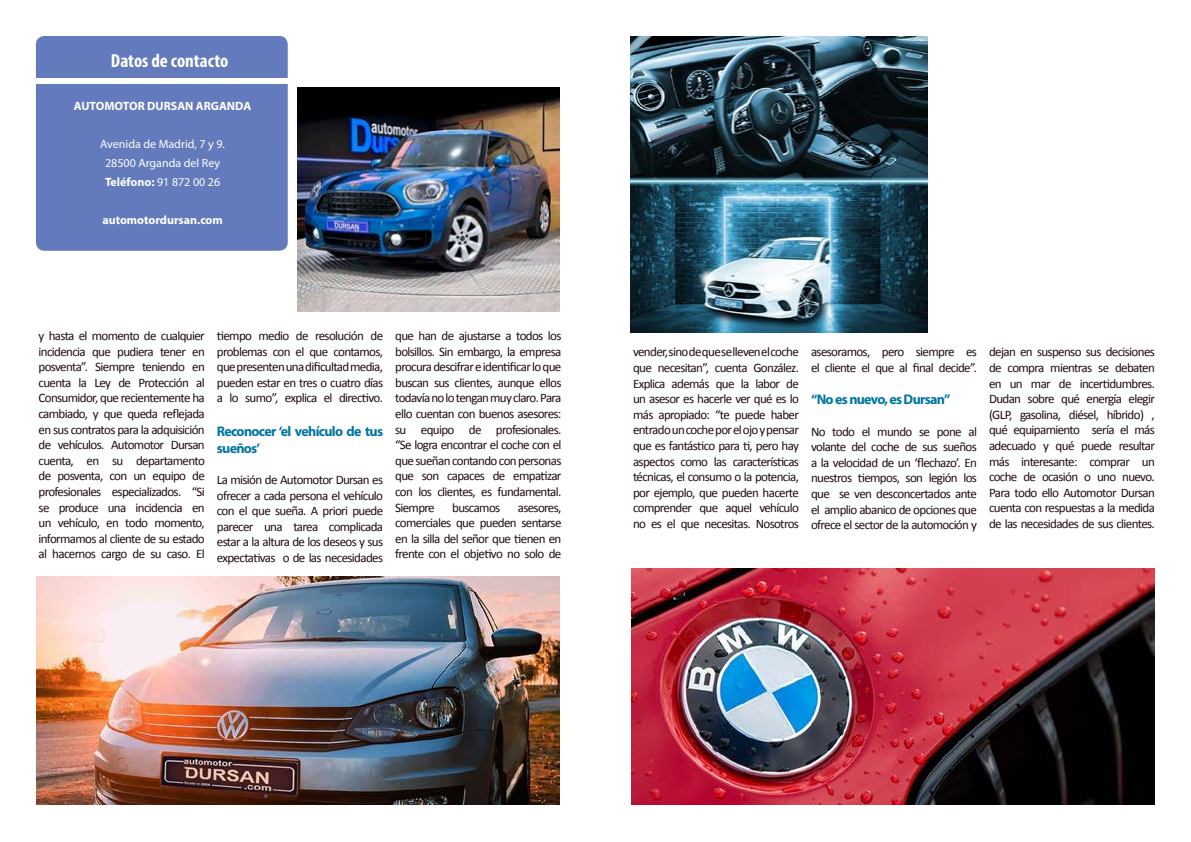
<style>
.page{position:relative;width:1191px;height:842px;background:#fff}
.page>*{position:absolute;margin:0;border:0;box-sizing:border-box;transform-origin:0 0}
.t1{font:700 condensed 19px "Myriad Pro";color:#fff}
.t2{font:700 14px/16.8px "Myriad Pro";letter-spacing:-.05em;color:#0075a1}
.t3{font:13px/15.6px "Calibri";letter-spacing:-.05em;color:#1f0d0e;text-align:justify}
.t4{font:12px/19px "Myriad Pro";color:#fff;text-align:center}
.t5{font:700 12px "Myriad Pro";color:#fff}
.s1{font-weight:700}
</style>
<div class="page">
<div style="left:36px;top:36px;width:252px;height:215px;background:#637abc;border-radius:9px"></div>
<div style="left:37px;top:78px;width:251px;height:6px;background:#fff"></div>
<img style="left:36px;top:576px;width:523px;height:228px">
<img style="left:631px;top:36px;width:296px;height:296px">
<img style="left:297px;top:87px;width:262px;height:224px">
<img style="left:631px;top:568px;width:524px;height:236px">
<h1 class="t1" style="left:111px;top:48px;width:119px">Datos de contacto</h1>
<p class="t5" style="left:74px;top:98px;width:179px">AUTOMOTOR DURSAN ARGANDA</p>
<p class="t4" style="left:100px;top:134px;width:126px">Avenida de Madrid, 7 y 9.<br>28500 Arganda del Rey<br><span class="s1">Teléfono:</span> 91 872 00 26</p>
<p class="t5" style="left:102px;top:212px;width:122px">automotordursan.com</p>
<p class="t3" style="left:39px;top:328px;width:168px">y hasta el momento de cualquier incidencia que pudiera tener en posventa”. Siempre teniendo en cuenta la Ley de Protección al Consumidor, que recientemente ha cambiado, y que queda reflejada en sus contratos para la adquisición de vehículos. Automotor Dursan cuenta, en su departamento de posventa, con un equipo de profesionales especializados. “Si se produce una incidencia en un vehículo, en todo momento, informamos al cliente de su estado al hacernos cargo de su caso. El</p>
<p class="t3" style="left:217px;top:328px;width:168px">tiempo medio de resolución de problemas con el que contamos, que presenten una dificultad media, pueden estar en tres o cuatro días a lo sumo”, explica el directivo.</p>
<p class="t2" style="left:217px;top:422px;width:168px">Reconocer ‘el vehículo de tus sueños’</p>
<p class="t3" style="left:217px;top:472px;width:168px">La misión de Automotor Dursan es ofrecer a cada persona el vehículo con el que sueña. A priori puede parecer una tarea complicada estar a la altura de los deseos y sus expectativas o de las necesidades</p>
<p class="t3" style="left:395px;top:328px;width:168px">que han de ajustarse a todos los bolsillos. Sin embargo, la empresa procura descifrar e identificar lo que buscan sus clientes, aunque ellos todavía no lo tengan muy claro. Para ello cuentan con buenos asesores: su equipo de profesionales. “Se logra encontrar el coche con el que sueñan contando con personas que son capaces de empatizar con los clientes, es fundamental.<br>Siempre</p>
<p class="t3" style="left:452px;top:500px;width:50px">buscamos</p>
<p class="t3" style="left:395px;top:500px;width:168px;text-indent:123px">asesores, comerciales que pueden sentarse en la silla del señor que tienen en frente con el objetivo no solo de</p>
<p class="t3" style="left:633px;top:344px;width:167px">vender, sino de que se lleven el coche que necesitan”, cuenta González.<br>Explica además que la labor de un asesor es hacerle ver qué es lo más apropiado: “te puede haber entrado un coche por el ojo y pensar que es fantástico para ti, pero hay aspectos como las características técnicas, el consumo o la potencia, por ejemplo, que pueden hacerte comprender que aquel vehículo no es el que necesitas. Nosotros</p>
<p class="t3" style="left:811px;top:344px;width:167px">asesoramos, pero siempre es el cliente el que al final decide”.</p>
<p class="t2" style="left:811px;top:391px;width:141px">“No es nuevo, es Dursan”</p>
<p class="t3" style="left:811px;top:423px;width:167px">No todo el mundo se pone al volante del coche de sus sueños a la velocidad de un ‘flechazo’. En nuestros tiempos, son legión los que se ven desconcertados ante el amplio abanico de opciones que ofrece el sector de la automoción y</p>
<p class="t3" style="left:989px;top:344px;width:167px">dejan en suspenso sus decisiones de compra mientras se debaten en un mar de incertidumbres.<br>Dudan sobre qué energía elegir (GLP, gasolina, diésel, híbrido) , qué equipamiento sería el más adecuado y qué puede resultar más interesante: comprar un coche de ocasión o uno nuevo.<br>Para todo ello Automotor Dursan cuenta con respuestas a la medida de las necesidades de sus clientes.</p>
</div>
